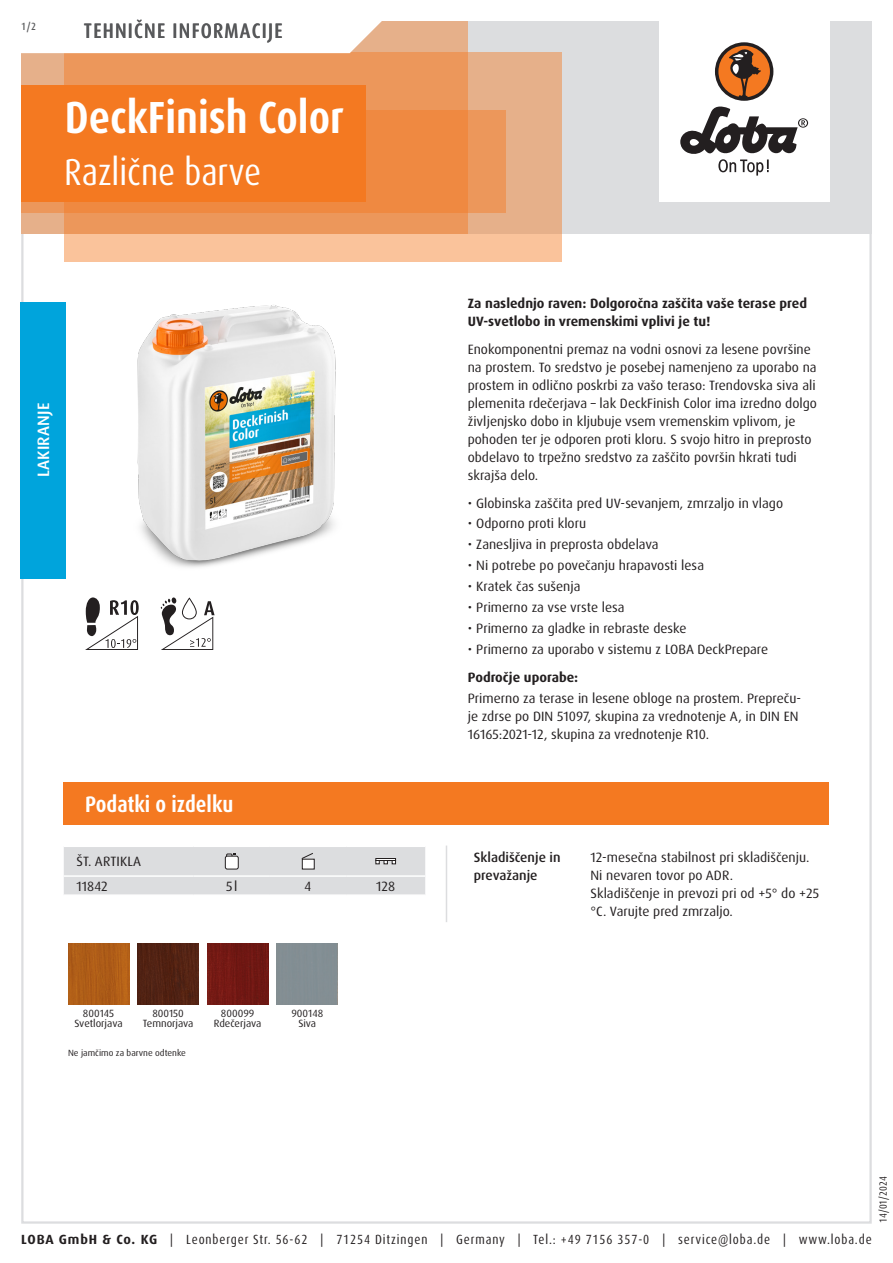
<style>
.page{position:relative;width:893px;height:1263px;background:#fff}
.page>*{position:absolute;margin:0;border:0;box-sizing:border-box;transform-origin:0 0}
.Produktname_weiss{font:700 condensed 45px "Dax Pro";color:#fff}
.Variante_weiss{font:condensed 37.5px "Dax Pro";color:#fff}
.Abschnitt{font:700 condensed 22.5px "Dax Pro";color:#fff}
.TI{font:500 condensed 21px "Dax Pro";letter-spacing:.06em;color:#57585a}
.Produktart_Versiegelung{font:500 16.5px "Dax Pro";letter-spacing:.01em;color:#fff}
.Text{font:13.5px/18px "Dax Pro";color:#231f20}
.Text_ohne_Silbentrennung{font:13.5px/18px "Dax Pro";color:#231f20}
.Text_Bold{font:700 13.5px/18px "Dax Pro";color:#231f20}
.Text_Medium{font:500 13.5px/18px "Dax Pro";color:#231f20}
.Text_Großbuchstaben{font:13.5px "Dax Pro";letter-spacing:.01em;color:#231f20}
.Text_zentriert{font:13.5px "Dax Pro";color:#231f20}
.t1{font:condensed 13.35px "Dax Pro";letter-spacing:.065em;color:#231f20}
.Legende{font:10.5px "Dax Pro";color:#231f20}
.t2{font:condensed 10.5px "Dax Pro";color:#231f20}
.t3{font:500 condensed 10.5px "Dax Pro";color:#57585a}
.Footnote{font:9px "Dax Pro";color:#231f20}
.s1{font-weight:700;font-stretch:normal}
</style>
<div class="page">
<hr style="left:446px;top:845px;width:1px;height:77px;background:#dcdddf">
<svg style="left:64px;top:847px;width:361px;height:48px;background:#dcdddf"></svg>
<div style="left:375px;top:858px;width:21px;height:3px;border:1px solid #231f20"></div>
<div style="left:64px;top:782px;width:765px;height:42px;background:#f47921"></div>
<img style="left:68px;top:943px;width:61px;height:61px">
<img style="left:138px;top:943px;width:61px;height:61px">
<img style="left:207px;top:943px;width:61px;height:61px">
<div style="left:277px;top:943px;width:61px;height:61px;background:#838e93"></div>
<svg style="left:85px;top:597px;width:54px;height:53px"></svg>
<svg style="left:161px;top:597px;width:54px;height:53px"></svg>
<img style="left:137px;top:305px;width:199px;height:263px">
<div style="left:20px;top:302px;width:46px;height:276px;background:#00a4dc"></div>
<div style="left:21px;top:21px;width:851px;height:213px;background:#dcdddf"></div>
<div style="left:659px;top:0;width:170px;height:202px;background:#fff"></div>
<svg style="left:680px;top:106px;width:128px;height:70px"></svg>
<div style="left:715px;top:42px;width:58px;height:59px;background:#231f20;border-radius:50%"></div>
<svg style="left:718px;top:45px;width:52px;height:52px"></svg>
<div style="left:64px;top:52px;width:497px;height:209px;background:linear-gradient(to right,#fec79f,#efb992)"></div>
<div style="left:21px;top:111px;width:485px;height:102px;background:#ec975b"></div>
<svg style="left:21px;top:21px;width:447px;height:213px;background:#ec9456"></svg>
<svg style="left:21px;top:21px;width:411px;height:34px;background:#faede4"></svg>
<div style="left:21px;top:85px;width:345px;height:117px;background:#f47921"></div>
<p class="t3" style="left:21px;top:19px;width:16px">1/2</p>
<p class="TI" style="left:84px;top:17px;width:200px">TEHNIČNE INFORMACIJE</p>
<p class="Produktname_weiss" style="left:65px;top:89px;width:281px">DeckFinish Color</p>
<p class="Variante_weiss" style="left:64px;top:148px;width:198px">Različne barve</p>
<p class="Produktart_Versiegelung" style="left:33px;top:477px;width:76px;rotate:-90deg">LAKIRANJE</p>
<p class="Abschnitt" style="left:85px;top:790px;width:150px">Podatki o izdelku</p>
<p class="Text_Großbuchstaben" style="left:77px;top:853px;width:66px">ŠT. ARTIKLA</p>
<p class="Text" style="left:77px;top:877px;width:33px">11842</p>
<p class="Text_zentriert" style="left:226px;top:877px;width:13px">5l</p>
<p class="Text_zentriert" style="left:305px;top:877px;width:8px">4</p>
<p class="Text_zentriert" style="left:376px;top:877px;width:20px">128</p>
<p class="Legende" style="left:83px;top:1006px;width:33px">800145</p>
<p class="Legende" style="left:75px;top:1017px;width:50px">Svetlorjava</p>
<p class="Legende" style="left:152px;top:1006px;width:33px">800150</p>
<p class="Legende" style="left:143px;top:1017px;width:52px">Temnorjava</p>
<p class="Footnote" style="left:68px;top:1047px;width:119px">Ne jamčimo za barvne odtenke</p>
<p class="Legende" style="left:221px;top:1006px;width:35px">800099</p>
<p class="Legende" style="left:214px;top:1017px;width:49px">Rdečerjava</p>
<p class="Legende" style="left:291px;top:1006px;width:33px">900148</p>
<p class="Legende" style="left:298px;top:1017px;width:19px">Siva</p>
<p class="Text_Bold" style="left:468px;top:295px;width:341px">Za naslednjo raven: Dolgoročna zaščita vaše terase pred<br>UV-svetlobo in vremenskimi vplivi je tu!</p>
<p class="Text" style="left:468px;top:340px;width:351px">Enokomponentni premaz na vodni osnovi za lesene površine na prostem. To sredstvo je posebej namenjeno za uporabo na prostem in odlično poskrbi za vašo teraso: Trendovska siva ali plemenita rdečerjava – lak DeckFinish Color ima izredno dolgo življenjsko dobo in kljubuje vsem vremenskim vplivom, je pohoden ter je odporen proti kloru. S svojo hitro in preprosto obdelavo to trpežno sredstvo za zaščito površin hkrati tudi skrajša delo.</p>
<p class="Text" style="left:468px;top:494px;width:317px">• Globinska zaščita pred UV-sevanjem, zmrzaljo in vlago</p>
<p class="Text" style="left:468px;top:515px;width:120px">• Odporno proti kloru</p>
<p class="Text" style="left:468px;top:536px;width:192px">• Zanesljiva in preprosta obdelava</p>
<p class="Text" style="left:468px;top:557px;width:238px">• Ni potrebe po povečanju hrapavosti lesa</p>
<p class="Text" style="left:468px;top:578px;width:114px">• Kratek čas sušenja</p>
<p class="Text" style="left:468px;top:599px;width:158px">• Primerno za vse vrste lesa</p>
<p class="Text" style="left:468px;top:620px;width:220px">• Primerno za gladke in rebraste deske</p>
<p class="Text" style="left:468px;top:641px;width:302px">• Primerno za uporabo v sistemu z LOBA DeckPrepare</p>
<p class="Text_Bold" style="left:468px;top:668px;width:112px">Področje uporabe:</p>
<p class="Text" style="left:468px;top:690px;width:335px">Primerno za terase in lesene obloge na prostem. Prepreču&shy;je zdrse po DIN 51097, skupina za vrednotenje A, in DIN EN<br>16165:2021-12, skupina za vrednotenje R10.</p>
<p class="Text_Medium" style="left:474px;top:848px;width:88px">Skladiščenje in prevažanje</p>
<p class="Text_ohne_Silbentrennung" style="left:590px;top:848px;width:221px">12-mesečna stabilnost pri skladiščenju.</p>
<p class="Text_ohne_Silbentrennung" style="left:590px;top:866px;width:144px">Ni nevaren tovor po ADR.</p>
<p class="Text_ohne_Silbentrennung" style="left:590px;top:884px;width:230px">Skladiščenje in prevozi pri od +5° do +25 °C. Varujte pred zmrzaljo.</p>
<p class="t2" style="left:876px;top:1222px;width:48px;rotate:-90deg">14/01/2024</p>
<p class="t1" style="left:21px;top:1230px;width:852px"><span class="s1">LOBA GmbH &amp; Co. KG</span> | Leonberger Str. 56-62 | 71254 Ditzingen | Germany | Tel.: +49 7156 357-0 | service@loba.de | www.loba.de</p>
</div>
